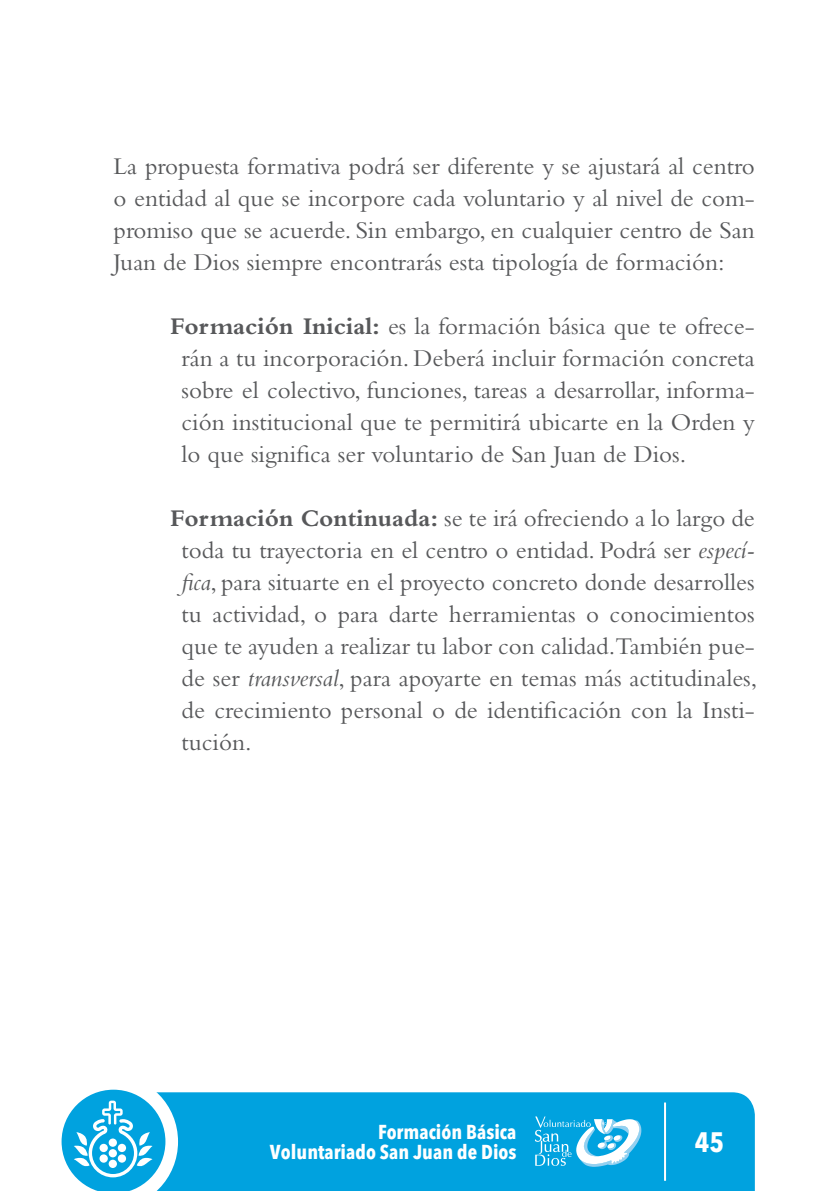
<style>
.page{position:relative;width:840px;height:1191px;background:#fff}
.page>*{position:absolute;margin:0;border:0;box-sizing:border-box;transform-origin:0 0}
.t1{font:700 condensed 27.8px "Avenir Next LT Pro";color:#fff}
.PARRAFO_REDONDO_DE_S{font:25px/32px "Bembo Std";color:#57585a;text-align:justify}
.TEXTO{font:25px/32px "Bembo Std";color:#57585a;text-align:justify}
.t2{font:700 condensed 20px/20px "Avenir Next LT Pro";color:#fff;text-align:right}
.s1{font-weight:700}
.s2{font-style:italic}
</style>
<div class="page">
<div style="left:178px;top:1092px;width:576px;height:99px;background:#00a2df"></div>
<svg style="left:534px;top:1116px;width:107px;height:50px"></svg>
<hr style="left:663px;top:1102px;width:2px;height:78px;background:#fff">
<svg style="left:61px;top:1089px;width:117px;height:102px"></svg>
<p class="TEXTO" style="left:113px;top:149px;width:642px">La propuesta formativa podrá ser diferente y se ajustará al centro o entidad al que se incorpore cada voluntario y al nivel de com&shy;promiso que se acuerde. Sin embargo, en cualquier centro de San Juan de Dios siempre encontrarás esta tipología de formación:</p>
<p class="PARRAFO_REDONDO_DE_S" style="left:181px;top:309px;width:574px;text-indent:-11px"><span class="s1">Formación Inicial:</span> es la formación básica que te ofrece&shy;rán a tu incorporación. Deberá incluir formación concreta sobre el colectivo, funciones, tareas a desarrollar, informa&shy;ción institucional que te permitirá ubicarte en la Orden y lo que significa ser voluntario de San Juan de Dios.</p>
<p class="PARRAFO_REDONDO_DE_S" style="left:181px;top:501px;width:577px;text-indent:-11px"><span class="s1">Formación Continuada:</span> se te irá ofreciendo a lo largo de toda tu trayectoria en el centro o entidad. Podrá ser <span class="s2">especí&shy;fica</span>, para situarte en el proyecto concreto donde desarrolles tu actividad, o para darte herramientas o conocimientos que te ayuden a realizar tu labor con calidad.También pue&shy;de ser <span class="s2">transversal</span>, para apoyarte en temas más actitudinales, de crecimiento personal o de identificación con la Insti&shy;tución.</p>
<p class="t2" style="left:270px;top:1122px;width:248px">Formación Básica<br>Voluntariado San Juan de Dios</p>
<p class="t1" style="left:694px;top:1125px;width:31px">45</p>
</div>
